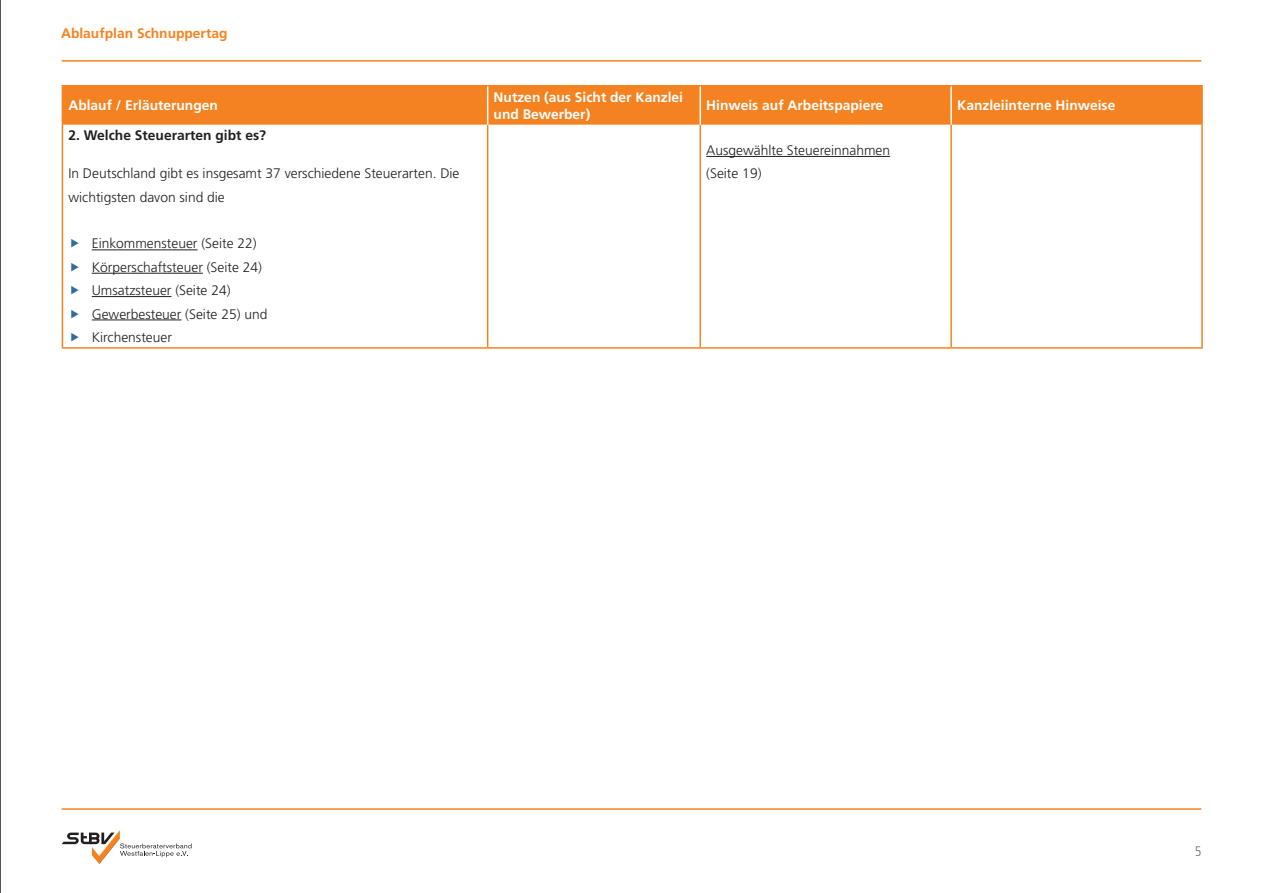
<style>
.page{position:relative;width:1263px;height:893px;background:#fff}
.page>*{position:absolute;margin:0;border:0;box-sizing:border-box;transform-origin:0 0}
.t1{font:300 13.8px/23.4px "Frutiger LT Std";color:#231f20}
.t2{font:700 13.8px/16.5px "Frutiger LT Std";color:#fff}
.t3{font:700 13.8px "Frutiger LT Std";color:#231f20}
.t4{font:700 13.8px "Frutiger LT Std";color:#f58220}
.t5{font:300 condensed 13.8px "Frutiger LT Std";color:#6c6d70}
</style>
<div class="page">
<hr style="left:62px;top:808px;width:1139px;height:2px;background:#f58220">
<hr style="left:62px;top:60px;width:1139px;height:2px;background:#f58220">
<hr style="left:0;top:0;width:1px;height:893px;background:#231f20">
<svg style="left:62px;top:830px;width:130px;height:34px"></svg>
<div style="left:63px;top:86px;width:1138px;height:39px;background:#f58220"></div>
<hr style="left:62px;top:85px;width:426px;height:1px;background:#f58220">
<hr style="left:62px;top:86px;width:1px;height:39px;background:#f58220">
<hr style="left:488px;top:85px;width:212px;height:1px;background:#f58220">
<hr style="left:700px;top:85px;width:251px;height:1px;background:#f58220">
<hr style="left:951px;top:85px;width:252px;height:1px;background:#f58220">
<hr style="left:1201px;top:86px;width:2px;height:39px;background:#f58220">
<hr style="left:62px;top:125px;width:1px;height:222px;background:#f58220">
<hr style="left:487px;top:125px;width:1px;height:222px;background:#f58220">
<hr style="left:699px;top:125px;width:2px;height:222px;background:#f58220">
<hr style="left:950px;top:125px;width:2px;height:222px;background:#f58220">
<hr style="left:1201px;top:125px;width:2px;height:222px;background:#f58220">
<hr style="left:62px;top:347px;width:426px;height:2px;background:#f58220">
<hr style="left:488px;top:347px;width:212px;height:2px;background:#f58220">
<hr style="left:700px;top:347px;width:251px;height:2px;background:#f58220">
<hr style="left:951px;top:347px;width:252px;height:2px;background:#f58220">
<hr style="left:487px;top:86px;width:1px;height:39px;background:#fff">
<hr style="left:699px;top:86px;width:2px;height:39px;background:#fff">
<hr style="left:950px;top:86px;width:2px;height:39px;background:#fff">
<hr style="left:92px;top:249px;width:106px;height:1px;background:#231f20">
<hr style="left:92px;top:273px;width:111px;height:1px;background:#231f20">
<hr style="left:92px;top:296px;width:79px;height:1px;background:#231f20">
<hr style="left:92px;top:320px;width:89px;height:1px;background:#231f20">
<hr style="left:706px;top:156px;width:184px;height:1px;background:#231f20">
<p class="t4" style="left:61px;top:25px;width:168px">Ablaufplan Schnuppertag</p>
<p class="t2" style="left:68px;top:97px;width:151px">Ablauf / Erläuterungen</p>
<p class="t2" style="left:494px;top:89px;width:191px">Nutzen (aus Sicht der Kanzlei und Bewerber)</p>
<p class="t2" style="left:706px;top:97px;width:178px">Hinweis auf Arbeitspapiere</p>
<p class="t2" style="left:957px;top:97px;width:160px">Kanzleiinterne Hinweise</p>
<p class="t3" style="left:68px;top:127px;width:199px">2. Welche Steuerarten gibt es?</p>
<p class="t1" style="left:68px;top:162px;width:393px">In Deutschland gibt es insgesamt 37 verschiedene Steuerarten. Die wichtigsten davon sind die</p>
<p class="t1" style="left:92px;top:232px;width:177px">Einkommensteuer (Seite 22)<br>Körperschaftsteuer (Seite 24)<br>Umsatzsteuer (Seite 24)<br>Gewerbesteuer (Seite 25) und<br>Kirchensteuer</p>
<p class="t1" style="left:706px;top:139px;width:185px">Ausgewählte Steuereinnahmen (Seite 19)</p>
<p class="t5" style="left:1195px;top:843px;width:8px">5</p>
</div>
